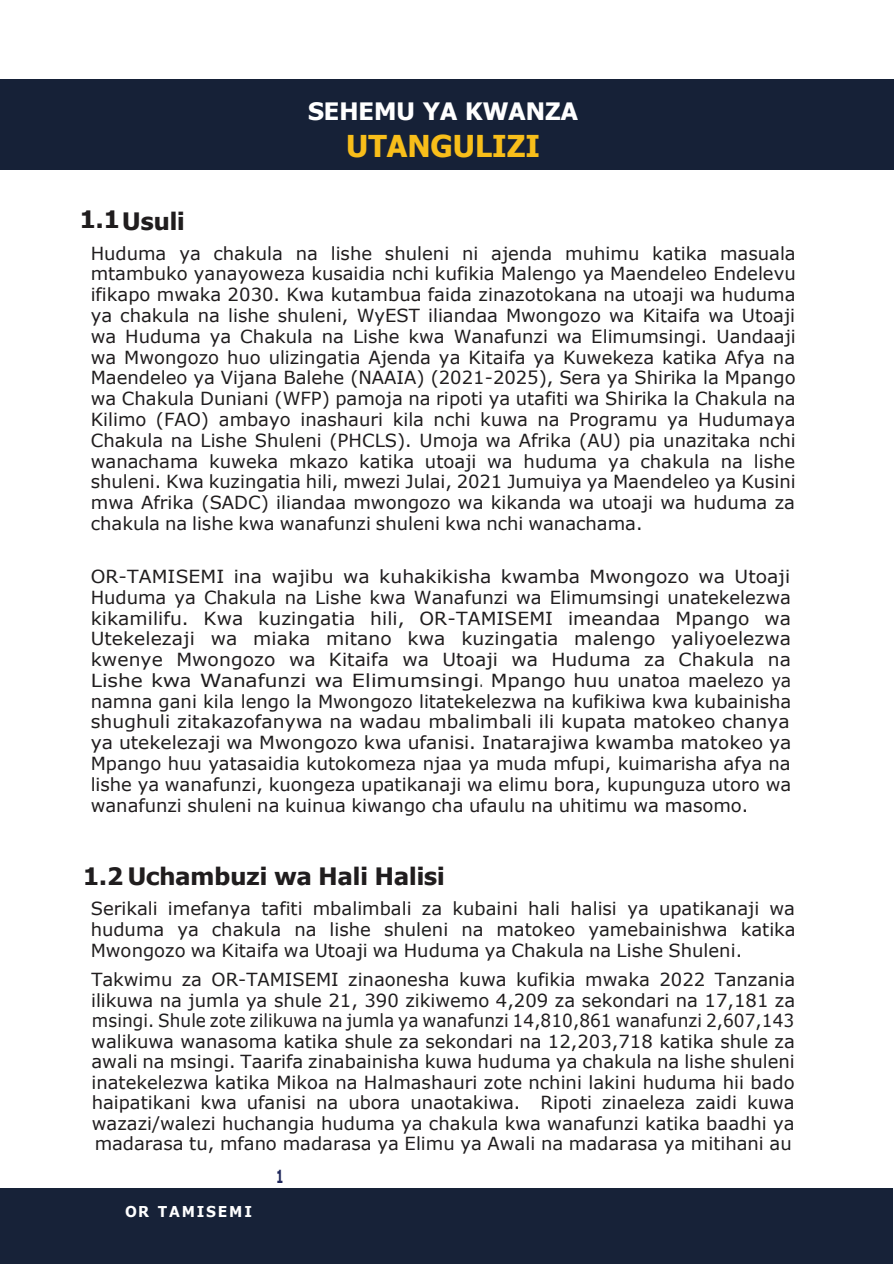
<style>
.page{position:relative;width:894px;height:1264px;background:#fff}
.page>*{position:absolute;margin:0;border:0;box-sizing:border-box;transform-origin:0 0}
.t1{font:700 30px "Tahoma";color:#f8be1a}
.t2{font:700 24px "Tahoma";color:#201d1e;scale:1.04 1}
.t3{font:700 24px "Tahoma";letter-spacing:.005em;color:#fff;scale:1.04 1}
.t4{font:18px/20.7px "Verdana";color:#201d1e;text-align:justify}
.t5{font:18px/20.9px "Verdana";color:#201d1e;text-align:justify;scale:1.04 1}
.t6{font:700 18px "Verdana";color:#1f275a;scale:.58 1}
.t7{font:700 15px "Verdana";letter-spacing:.125em;color:#fff;scale:.94 1}
</style>
<div class="page">
<div style="left:0;top:79px;width:893px;height:90px;background:#162137"></div>
<div style="left:0;top:1188px;width:892px;height:75px;background:#172238"></div>
<h2 class="t3" style="left:308px;top:94px;width:261px">SEHEMU YA KWANZA</h2>
<h1 class="t1" style="left:346px;top:125px;width:195px">UTANGULIZI</h1>
<h2 class="t2" style="left:80px;top:204px;width:102px">1.1Usuli</h2>
<p class="t4" style="left:91px;top:242px;width:706px">Huduma ya chakula na lishe shuleni ni ajenda muhimu katika masuala mtambuko yanayoweza kusaidia nchi kufikia Malengo ya Maendeleo Endelevu ifikapo mwaka 2030. Kwa kutambua faida zinazotokana na utoaji wa huduma ya chakula na lishe shuleni, WyEST iliandaa Mwongozo wa Kitaifa wa Utoaji wa Huduma ya Chakula na Lishe kwa Wanafunzi wa Elimumsingi. Uandaaji wa Mwongozo huo ulizingatia Ajenda ya Kitaifa ya Kuwekeza katika Afya na Maendeleo ya Vijana Balehe (NAAIA) (2021-2025), Sera ya Shirika la Mpango wa Chakula Duniani (WFP) pamoja na ripoti ya utafiti wa Shirika la Chakula na Kilimo (FAO) ambayo inashauri kila nchi kuwa na Programu ya Hudumaya Chakula na Lishe Shuleni (PHCLS). Umoja wa Afrika (AU) pia unazitaka nchi wanachama kuweka mkazo katika utoaji wa huduma ya chakula na lishe shuleni. Kwa kuzingatia hili, mwezi Julai, 2021 Jumuiya ya Maendeleo ya Kusini mwa Afrika (SADC) iliandaa mwongozo wa kikanda wa utoaji wa huduma za chakula na lishe kwa wanafunzi shuleni kwa nchi wanachama.</p>
<p class="t5" style="left:91px;top:565px;width:675px">OR-TAMISEMI ina wajibu wa kuhakikisha kwamba Mwongozo wa Utoaji Huduma ya Chakula na Lishe kwa Wanafunzi wa Elimumsingi unatekelezwa kikamilifu. Kwa kuzingatia hili, OR-TAMISEMI imeandaa Mpango wa Utekelezaji wa miaka mitano kwa kuzingatia malengo yaliyoelezwa kwenye Mwongozo wa Kitaifa wa Utoaji wa Huduma za Chakula na Lishe kwa Wanafunzi wa Elimumsingi. Mpango huu unatoa maelezo ya namna gani kila lengo la Mwongozo litatekelezwa na kufikiwa kwa kubainisha shughuli zitakazofanywa na wadau mbalimbali ili kupata matokeo chanya ya utekelezaji wa Mwongozo kwa ufanisi. Inatarajiwa kwamba matokeo ya Mpango huu yatasaidia kutokomeza njaa ya muda mfupi, kuimarisha afya na lishe ya wanafunzi, kuongeza upatikanaji wa elimu bora, kupunguza utoro wa wanafunzi shuleni na kuinua kiwango cha ufaulu na uhitimu wa masomo.</p>
<h2 class="t2" style="left:83px;top:859px;width:349px">1.2 Uchambuzi wa Hali Halisi</h2>
<p class="t4" style="left:91px;top:897px;width:706px">Serikali imefanya tafiti mbalimbali za kubaini hali halisi ya upatikanaji wa huduma ya chakula na lishe shuleni na matokeo yamebainishwa katika Mwongozo wa Kitaifa wa Utoaji wa Huduma ya Chakula na Lishe Shuleni.</p>
<p class="t4" style="left:91px;top:968px;width:705px">Takwimu za OR-TAMISEMI zinaonesha kuwa kufikia mwaka 2022 Tanzania ilikuwa na jumla ya shule 21, 390 zikiwemo 4,209 za sekondari na 17,181 za msingi. Shule zote zilikuwa na jumla ya wanafunzi 14,810,861 wanafunzi 2,607,143 walikuwa wanasoma katika shule za sekondari na 12,203,718 katika shule za awali na msingi. Taarifa zinabainisha kuwa huduma ya chakula na lishe shuleni inatekelezwa katika Mikoa na Halmashauri zote nchini lakini huduma hii bado haipatikani kwa ufanisi na ubora unaotakiwa. Ripoti zinaeleza zaidi kuwa wazazi/walezi huchangia huduma ya chakula kwa wanafunzi katika baadhi ya madarasa tu, mfano madarasa ya Elimu ya Awali na madarasa ya mitihani au</p>
<p class="t6" style="left:276px;top:1163px;width:14px">1</p>
<p class="t7" style="left:125px;top:1200px;width:136px">OR TAMISEMI</p>
</div>
